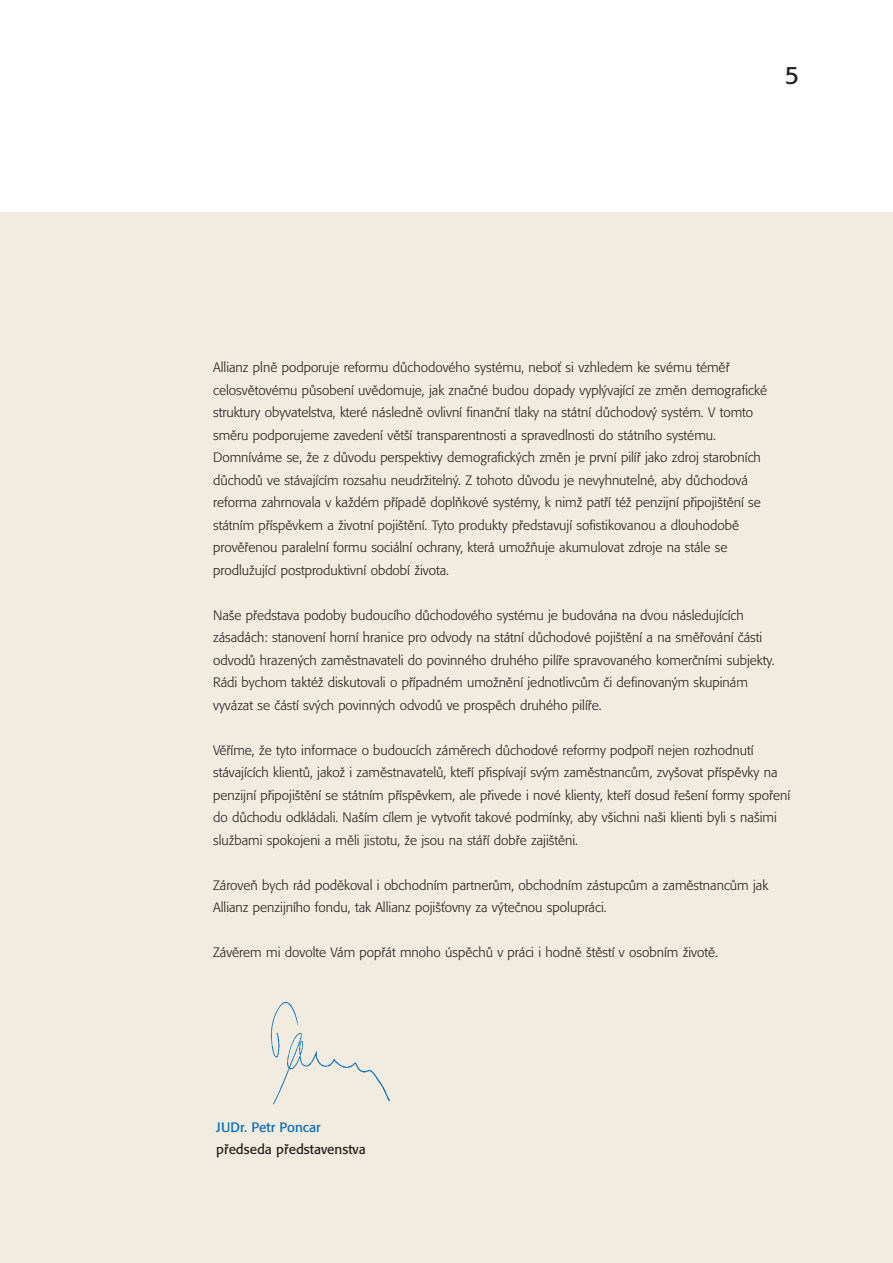
<style>
.page{position:relative;width:893px;height:1263px;background:#fff}
.page>*{position:absolute;margin:0;border:0;box-sizing:border-box;transform-origin:0 0}
.t1{font:24.9px "Formata CE";color:#231f20}
.t2{font:300 13.5px/22.5px "Formata CE";color:#231f20}
.t3{font:13.5px "Formata CE";color:#231f20}
.t4{font:13.5px "Formata CE";color:#006bb6}
</style>
<div class="page">
<div style="left:0;top:213px;width:892px;height:1050px;background:#f2ebdf"></div>
<img style="left:270px;top:1001px;width:121px;height:104px">
<h1 class="t1" style="left:784px;top:64px;width:16px">5</h1>
<p class="t2" style="left:213px;top:357px;width:555px">Allianz plně podporuje reformu důchodového systému, neboť si vzhledem ke svému téměř celosvětovému působení uvědomuje, jak značné budou dopady vyplývající ze změn demografické struktury obyvatelstva, které následně ovlivní finanční tlaky na státní důchodový systém. V tomto směru podporujeme zavedení větší transparentnosti a spravedlnosti do státního systému.<br>Domníváme se, že z důvodu perspektivy demografických změn je první pilíř jako zdroj starobních důchodů ve stávajícím rozsahu neudržitelný. Z tohoto důvodu je nevyhnutelné, aby důchodová reforma zahrnovala v každém případě doplňkové systémy, k nimž patří též penzijní připojištění se státním příspěvkem a životní pojištění. Tyto produkty představují sofistikovanou a dlouhodobě prověřenou paralelní formu sociální ochrany, která umožňuje akumulovat zdroje na stále se prodlužující postproduktivní období života.</p>
<p class="t2" style="left:213px;top:604px;width:563px">Naše představa podoby budoucího důchodového systému je budována na dvou následujících zásadách: stanovení horní hranice pro odvody na státní důchodové pojištění a na směřování části odvodů hrazených zaměstnavateli do povinného druhého pilíře spravovaného komerčními subjekty.<br>Rádi bychom taktéž diskutovali o případném umožnění jednotlivcům či definovaným skupinám vyvázat se částí svých povinných odvodů ve prospěch druhého pilíře.</p>
<p class="t2" style="left:213px;top:739px;width:578px">Věříme, že tyto informace o budoucích záměrech důchodové reformy podpoří nejen rozhodnutí stávajících klientů, jakož i zaměstnavatelů, kteří přispívají svým zaměstnancům, zvyšovat příspěvky na penzijní připojištění se státním příspěvkem, ale přivede i nové klienty, kteří dosud řešení formy spoření do důchodu odkládali. Naším cílem je vytvořit takové podmínky, aby všichni naši klienti byli s našimi službami spokojeni a měli jistotu, že jsou na stáří dobře zajištěni.</p>
<p class="t2" style="left:213px;top:874px;width:556px">Zároveň bych rád poděkoval i obchodním partnerům, obchodním zástupcům a zaměstnancům jak<br>Allianz penzijního fondu, tak Allianz pojišťovny za výtečnou spolupráci.</p>
<p class="t2" style="left:213px;top:942px;width:506px">Závěrem mi dovolte Vám popřát mnoho úspěchů v práci i hodně štěstí v osobním životě.</p>
<p class="t4" style="left:216px;top:1121px;width:106px">JUDr. Petr Poncar</p>
<p class="t3" style="left:216px;top:1144px;width:151px">předseda představenstva</p>
</div>
